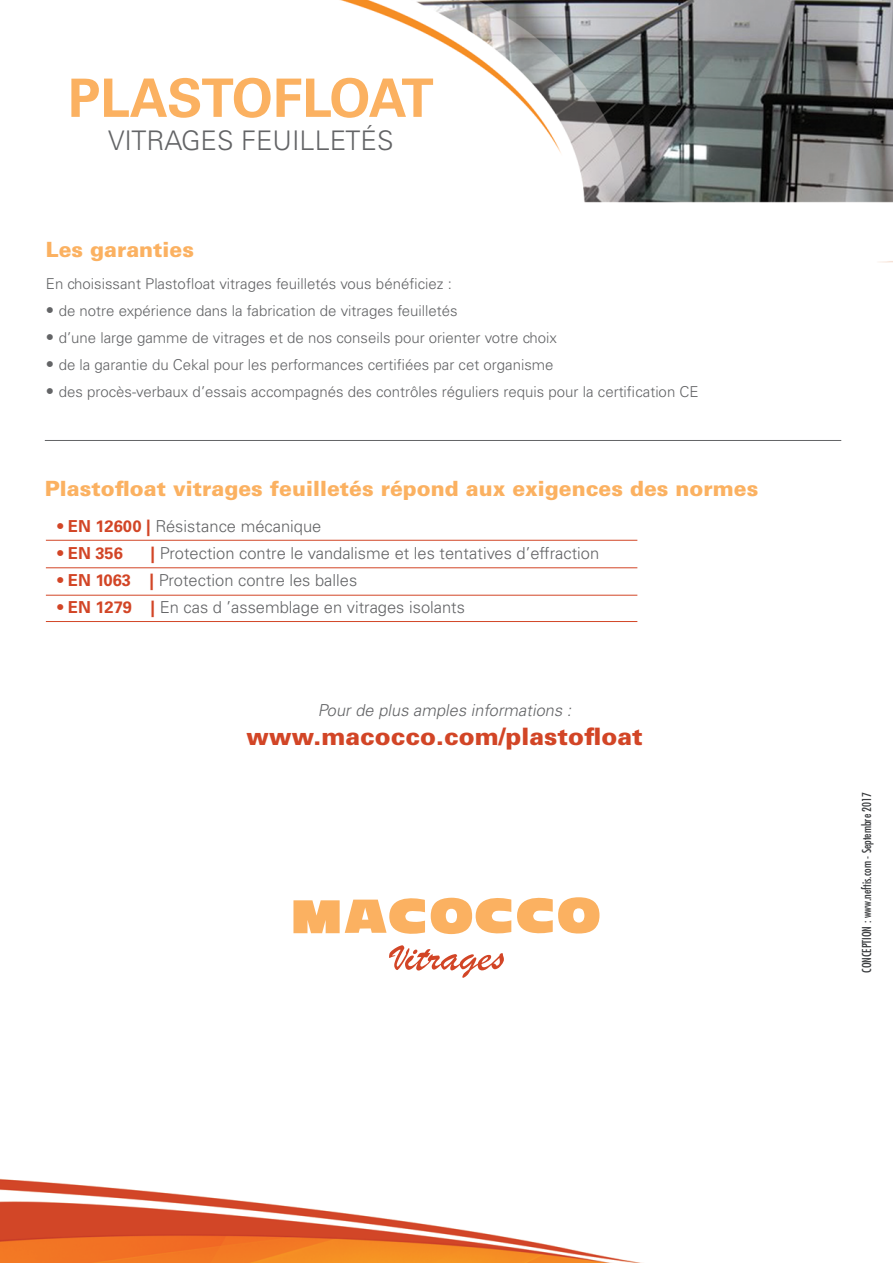
<style>
.page{position:relative;width:893px;height:1263px;background:#fff}
.page>*{position:absolute;margin:0;border:0;box-sizing:border-box;transform-origin:0 0}
.t1{font:700 52.95px "Univers LT Std";letter-spacing:-.02em;color:#fbb161}
.t2{font:300 27px "Univers LT Std";color:#636466}
.t3{font:900 24px "Univers LT Std";color:#d24526}
.t4{font:900 21px "Univers LT Std";color:#fbb161}
.t5{font:300 16.5px "Univers LT Std";color:#636466}
.t6{font:italic 300 16.5px "Univers LT Std";color:#636466}
.t7{font:700 16.5px "Univers LT Std";color:#d24526}
.t8{font:300 15px "Univers LT Std";color:#636466}
.t9{font:condensed 12px "Futura Std";color:#3b3d3f}
.s1{font-size:16.5px}
.s2{font-weight:700;color:#d24526}
</style>
<div class="page">
<img style="left:0;top:0;width:893px;height:1263px">
<svg style="left:293px;top:890px;width:306px;height:88px"></svg>
<hr style="left:46px;top:540px;width:591px;height:1px;background:#d24526">
<hr style="left:46px;top:567px;width:591px;height:1px;background:#d24526">
<hr style="left:46px;top:595px;width:591px;height:1px;background:#d24526">
<hr style="left:46px;top:621px;width:591px;height:1px;background:#d24526">
<hr style="left:45px;top:440px;width:796px;height:1px;background:#636466">
<h1 class="t1" style="left:68px;top:67px;width:367px">PLASTOFLOAT</h1>
<h2 class="t2" style="left:108px;top:124px;width:287px">VITRAGES FEUILLETÉS</h2>
<h3 class="t4" style="left:46px;top:236px;width:150px">Les garanties</h3>
<p class="t8" style="left:46px;top:275px;width:407px">En choisissant Plastofloat vitrages feuilletés vous bénéficiez :</p>
<p class="t8" style="left:46px;top:302px;width:413px"><span class="s1">•</span> de notre expérience dans la fabrication de vitrages feuilletés</p>
<p class="t8" style="left:46px;top:329px;width:513px"><span class="s1">•</span> d’une large gamme de vitrages et de nos conseils pour orienter votre choix</p>
<p class="t8" style="left:46px;top:356px;width:509px"><span class="s1">•</span> de la garantie du Cekal pour les performances certifiées par cet organisme</p>
<p class="t8" style="left:46px;top:383px;width:654px"><span class="s1">•</span> des procès-verbaux d’essais accompagnés des contrôles réguliers requis pour la certification CE</p>
<h3 class="t4" style="left:45px;top:475px;width:715px">Plastofloat vitrages feuilletés répond aux exigences des normes</h3>
<p class="t5" style="left:58px;top:516px;width:265px"><span class="s2">• EN 12600 |</span> Résistance mécanique</p>
<p class="t7" style="left:58px;top:544px;width:67px">• EN 356</p>
<p class="t5" style="left:150px;top:543px;width:450px"><span class="s2">|</span> Protection contre le vandalisme et les tentatives d’effraction</p>
<p class="t5" style="left:58px;top:570px;width:301px"><span class="s2">• EN 1063 |</span> Protection contre les balles</p>
<p class="t5" style="left:58px;top:597px;width:409px"><span class="s2">• EN 1279 |</span> En cas d ’assemblage en vitrages isolants</p>
<p class="t6" style="left:318px;top:700px;width:259px">Pour de plus amples informations :</p>
<h3 class="t3" style="left:246px;top:721px;width:398px">www.macocco.com/plastofloat</h3>
<p class="t9" style="left:859px;top:973px;width:182px;rotate:-90deg">CONCEPTION : www.neftis.com - Septembre 2017</p>
</div>
